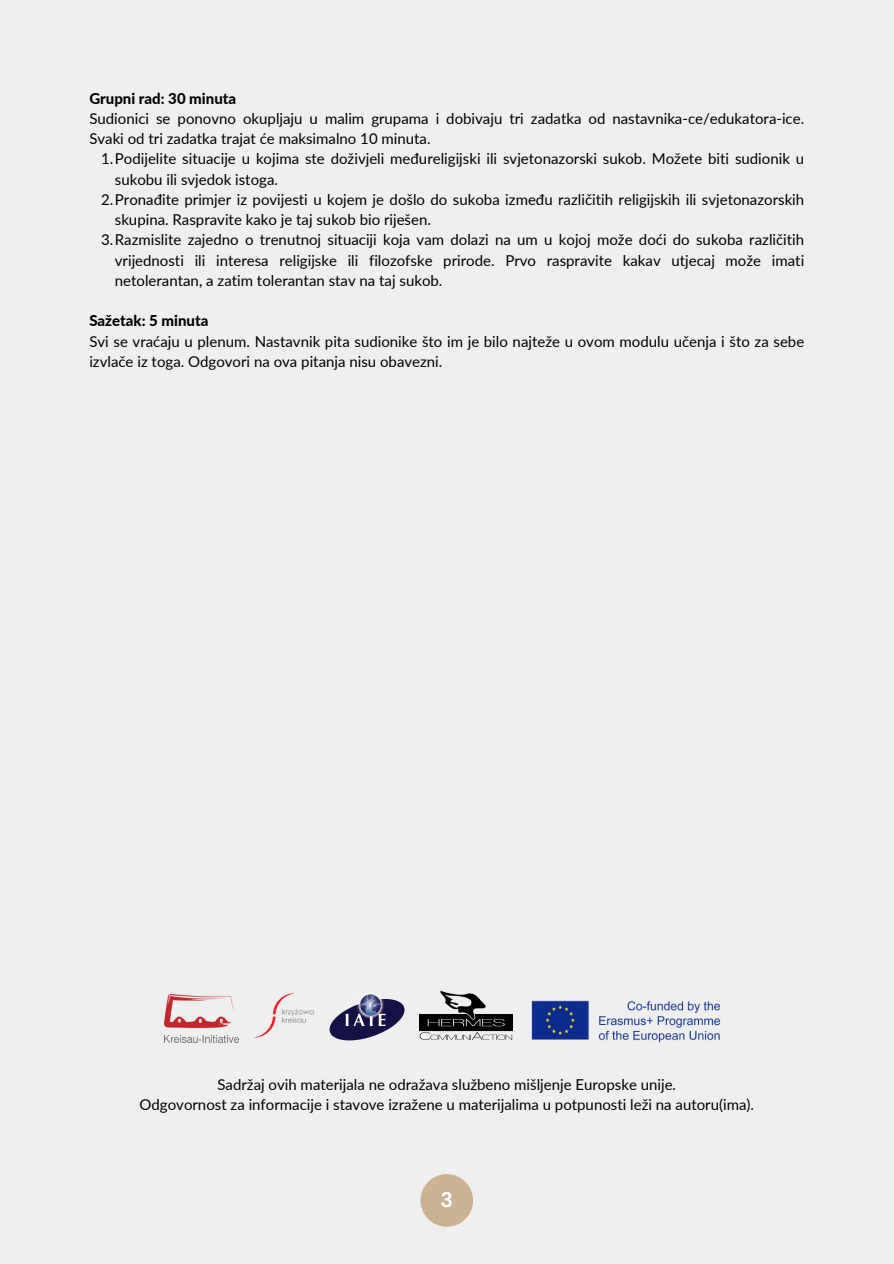
<style>
.page{position:relative;width:894px;height:1264px;background:#fff}
.page>*{position:absolute;margin:0;border:0;box-sizing:border-box;transform-origin:0 0}
.t1{font:700 21px "DM Sans";color:#fff}
.t2{font:15px/20.2px "Lato";color:#000}
.t3{font:800 15px "Lato";color:#000}
.s1{font-weight:800}
</style>
<div class="page">
<div style="left:0;top:0;width:893px;height:1263px;background:#efefef"></div>
<div style="left:420px;top:1174px;width:53px;height:52px;background:#cbb292;border-radius:50%"></div>
<img style="left:164px;top:994px;width:74px;height:48px">
<img style="left:329px;top:993px;width:76px;height:48px">
<img style="left:420px;top:990px;width:92px;height:49px">
<img style="left:531px;top:1000px;width:190px;height:43px">
<img style="left:238px;top:992px;width:76px;height:51px">
<h1 class="t2" style="left:89px;top:88px;width:716px"><span class="s1">Grupni rad: 30 minuta<br></span>Sudionici se ponovno okupljaju u malim grupama i dobivaju tri zadatka od nastavnika-ce/edukatora-ice.<br>Svaki od tri zadatka trajat će maksimalno 10 minuta.</h1>
<p class="t2" style="left:115px;top:148px;width:690px;text-indent:-14px">1.Podijelite situacije u kojima ste doživjeli međureligijski ili svjetonazorski sukob. Možete biti sudionik u sukobu ili svjedok istoga.</p>
<p class="t2" style="left:115px;top:189px;width:690px;text-indent:-14px">2.Pronađite primjer iz povijesti u kojem je došlo do sukoba između različitih religijskih ili svjetonazorskih skupina. Raspravite kako je taj sukob bio riješen.</p>
<p class="t2" style="left:115px;top:229px;width:690px;text-align:justify;text-indent:-14px">3.Razmislite zajedno o trenutnoj situaciji koja vam dolazi na um u kojoj može doći do sukoba različitih vrijednosti ili interesa religijske ili filozofske prirode. Prvo raspravite kakav utjecaj može imati netolerantan, a zatim tolerantan stav na taj sukob.</p>
<h1 class="t3" style="left:89px;top:311px;width:121px">Sažetak: 5 minuta</h1>
<p class="t2" style="left:89px;top:331px;width:716px">Svi se vraćaju u plenum. Nastavnik pita sudionike što im je bilo najteže u ovom modulu učenja i što za sebe izvlače iz toga. Odgovori na ova pitanja nisu obavezni.</p>
<p class="t2" style="left:217px;top:1073px;width:460px">Sadržaj ovih materijala ne odražava službeno mišljenje Europske unije.</p>
<p class="t2" style="left:139px;top:1093px;width:616px">Odgovornost za informacije i stavove izražene u materijalima u potpunosti leži na autoru(ima).</p>
<p class="t1" style="left:440px;top:1186px;width:14px">3</p>
</div>
